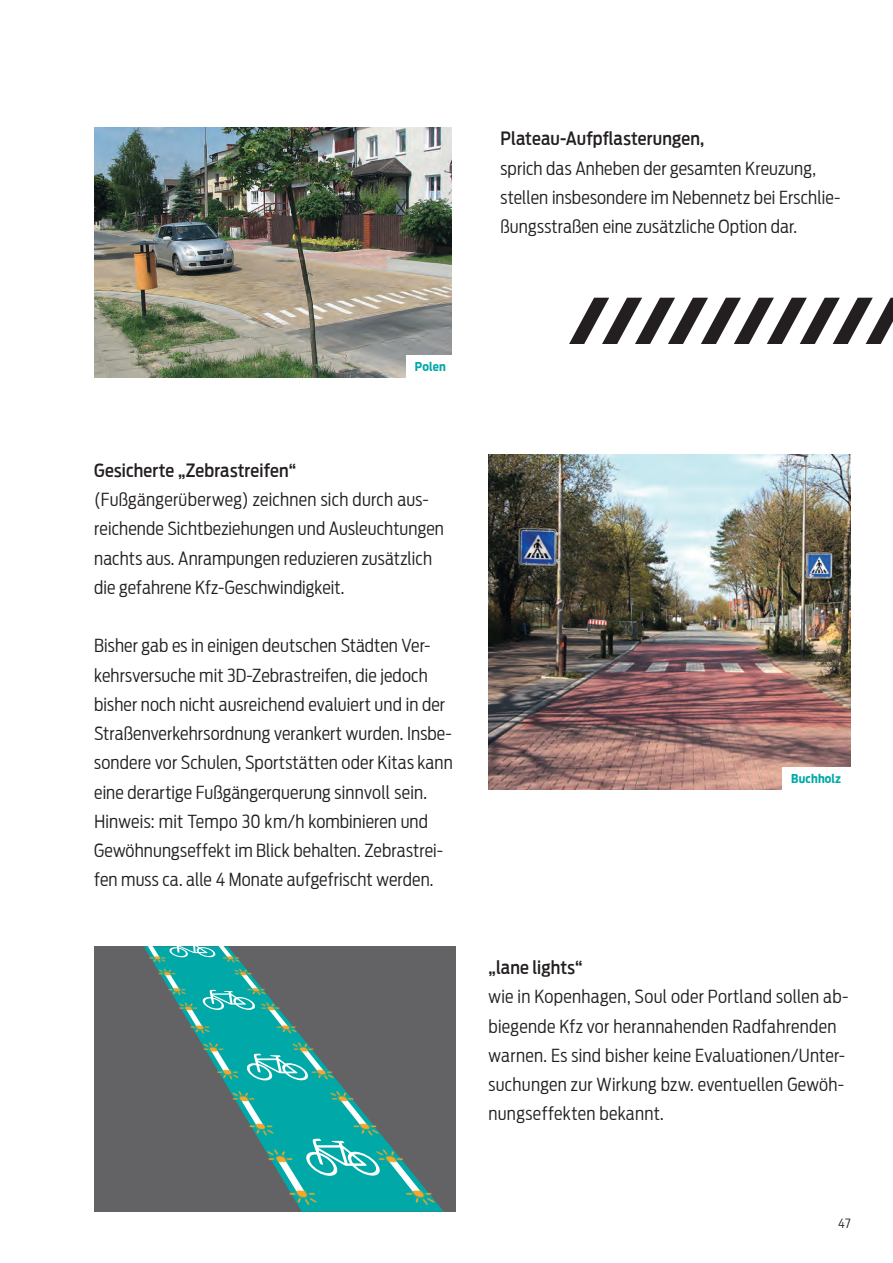
<style>
.page{position:relative;width:893px;height:1263px;background:#fff}
.page>*{position:absolute;margin:0;border:0;box-sizing:border-box;transform-origin:0 0}
.t1{font:300 18px/29.2px "Antenna Cond";letter-spacing:.005em;color:#231f20}
.t2{font:500 18px "Antenna Cond";letter-spacing:.01em;color:#231f20}
.t3{font:300 12.75px "Antenna Cond";color:#231f20}
.t4{font:700 12px "Antenna Cond";letter-spacing:.01em;color:#00a9a7}
</style>
<div class="page">
<img style="left:94px;top:128px;width:357px;height:249px">
<div style="left:406px;top:355px;width:49px;height:22px;background:#fff"></div>
<img style="left:488px;top:455px;width:362px;height:335px">
<div style="left:94px;top:946px;width:362px;height:265px;background:#636366"></div>
<svg style="left:330px;top:1204px;width:62px;height:7px"></svg>
<img style="left:392px;top:1200px;width:51px;height:11px">
<img style="left:297px;top:1204px;width:33px;height:7px">
<svg style="left:161px;top:946px;width:273px;height:258px"></svg>
<img style="left:144px;top:946px;width:35px;height:30px">
<div style="left:782px;top:767px;width:68px;height:23px;background:#fff"></div>
<svg style="left:569px;top:298px;width:324px;height:46px"></svg>
<p class="t2" style="left:501px;top:128px;width:205px">Plateau-Aufpflasterungen,</p>
<p class="t1" style="left:501px;top:153px;width:341px">sprich das Anheben der gesamten Kreuzung, stellen insbesondere im Nebennetz bei Erschlie&shy;ßungsstraßen eine zusätzliche Option dar.</p>
<p class="t4" style="left:415px;top:359px;width:32px">Polen</p>
<p class="t2" style="left:94px;top:460px;width:203px">Gesicherte „Zebrastreifen“</p>
<p class="t1" style="left:94px;top:485px;width:351px">(Fußgängerüberweg) zeichnen sich durch aus&shy;reichende Sichtbeziehungen und Ausleuchtungen nachts aus. Anrampungen reduzieren zusätzlich die gefahrene Kfz-Geschwindigkeit.</p>
<p class="t1" style="left:94px;top:631px;width:360px">Bisher gab es in einigen deutschen Städten Ver&shy;kehrsversuche mit 3D-Zebrastreifen, die jedoch bisher noch nicht ausreichend evaluiert und in der Straßenverkehrsordnung verankert wurden. Insbe&shy;sondere vor Schulen, Sportstätten oder Kitas kann eine derartige Fußgängerquerung sinnvoll sein.<br>Hinweis: mit Tempo 30 km/h kombinieren und Gewöhnungseffekt im Blick behalten. Zebrastrei&shy;fen muss ca. alle 4 Monate aufgefrischt werden.</p>
<p class="t4" style="left:791px;top:772px;width:51px">Buchholz</p>
<p class="t2" style="left:488px;top:957px;width:96px">„lane lights“</p>
<p class="t1" style="left:488px;top:982px;width:361px">wie in Kopenhagen, Soul oder Portland sollen ab&shy;biegende Kfz vor herannahenden Radfahrenden warnen. Es sind bisher keine Evaluationen/Unter&shy;suchungen zur Wirkung bzw. eventuellen Gewöh&shy;nungseffekten bekannt.</p>
<p class="t3" style="left:838px;top:1216px;width:14px">47</p>
</div>
